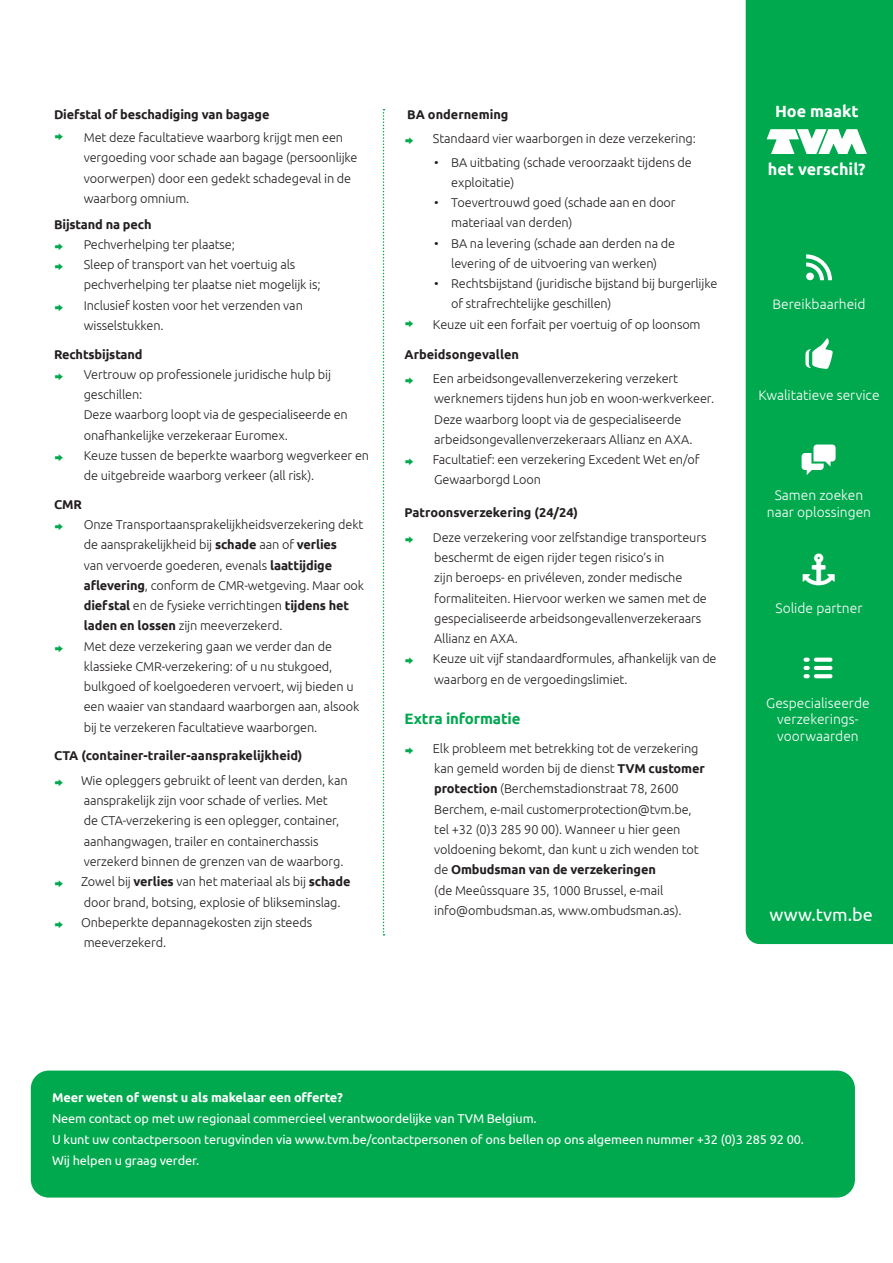
<style>
.page{position:relative;width:893px;height:1263px;background:#fff}
.page>*{position:absolute;margin:0;border:0;box-sizing:border-box;transform-origin:0 0}
.t1{font:18px "Ubuntu";color:#fff}
.t2{font:700 16.2px "Ubuntu";color:#fff}
.t3{font:700 15px "Ubuntu";letter-spacing:-.01em;color:#00a84e}
.t4{font:300 13.8px/16.6px "Ubuntu";color:#fff;text-align:center}
.t5{font:300 12.75px/20.2px "Ubuntu";letter-spacing:-.01em;color:#231f20}
.t6{font:12.75px/21px "Ubuntu";letter-spacing:-.01em;color:#fff}
.t7{font:700 12.75px/24.5px "Ubuntu";letter-spacing:-.01em;color:#231f20}
.t8{font:700 12.75px "Ubuntu";letter-spacing:-.01em;color:#fff}
.s1{font-weight:700}
.s2{font-family:"Entypo";font-weight:400;font-size:21px;color:#00a84e}
.s3{font-weight:300}
</style>
<div class="page">
<div style="left:746px;top:0;width:147px;height:944px;background:#00a84e"></div>
<svg style="left:767px;top:129px;width:100px;height:25px"></svg>
<svg style="left:383px;top:109px;width:1px;height:826px"></svg>
<div style="left:31px;top:1070px;width:824px;height:127px;background:#00a84e;border-radius:18px"></div>
<svg style="left:806px;top:254px;width:26px;height:26px"></svg>
<svg style="left:805px;top:337px;width:28px;height:32px"></svg>
<svg style="left:802px;top:444px;width:34px;height:31px"></svg>
<svg style="left:803px;top:658px;width:29px;height:20px"></svg>
<svg style="left:803px;top:553px;width:32px;height:32px"></svg>
<p class="t5" style="left:54px;top:102px;width:291px;line-height:23.2px"><span class="s1">Diefstal of beschadiging van bagage<br></span><span class="s2">➡</span> Met deze facultatieve waarborg krijgt men een</p>
<p class="t5" style="left:84px;top:147px;width:275px">vergoeding voor schade aan bagage (persoonlijke voorwerpen) door een gedekt schadegeval in de waarborg omnium.</p>
<p class="t7" style="left:54px;top:212px;width:99px">Bijstand na pech</p>
<p class="t5" style="left:54px;top:234px;width:182px"><span class="s2">➡</span> Pechverhelping ter plaatse;</p>
<p class="t5" style="left:54px;top:254px;width:243px"><span class="s2">➡</span> Sleep of transport van het voertuig als</p>
<p class="t5" style="left:84px;top:274px;width:238px">pechverhelping ter plaatse niet mogelijk is;</p>
<p class="t5" style="left:54px;top:295px;width:250px"><span class="s2">➡</span> Inclusief kosten voor het verzenden van</p>
<p class="t5" style="left:84px;top:315px;width:81px">wisselstukken.</p>
<p class="t7" style="left:54px;top:342px;width:90px">Rechtsbijstand</p>
<p class="t5" style="left:54px;top:364px;width:279px"><span class="s2">➡</span> Vertrouw op professionele juridische hulp bij</p>
<p class="t5" style="left:84px;top:384px;width:60px">geschillen:</p>
<p class="t5" style="left:84px;top:404px;width:266px">Deze waarborg loopt via de gespecialiseerde en</p>
<p class="t5" style="left:84px;top:425px;width:206px">onafhankelijke verzekeraar Euromex.</p>
<p class="t5" style="left:54px;top:445px;width:317px"><span class="s2">➡</span> Keuze tussen de beperkte waarborg wegverkeer en</p>
<p class="t5" style="left:84px;top:465px;width:232px">de uitgebreide waarborg verkeer (all risk).</p>
<p class="t7" style="left:54px;top:492px;width:29px">CMR</p>
<p class="t5" style="left:54px;top:514px;width:311px"><span class="s2">➡</span> Onze Transportaansprakelijkheidsverzekering dekt</p>
<p class="t5" style="left:84px;top:534px;width:255px">de aansprakelijkheid bij <span class="s1">schade</span> aan of <span class="s1">verlies</span></p>
<p class="t5" style="left:84px;top:555px;width:250px">van vervoerde goederen, evenals <span class="s1">laattijdige</span></p>
<p class="t5" style="left:84px;top:575px;width:282px"><span class="s1">aflevering</span>, conform de CMR-wetgeving. Maar ook</p>
<p class="t5" style="left:84px;top:595px;width:267px"><span class="s1">diefstal</span> en de fysieke verrichtingen <span class="s1">tijdens het</span></p>
<p class="t5" style="left:84px;top:615px;width:200px"><span class="s1">laden en lossen</span> zijn meeverzekerd.</p>
<p class="t5" style="left:54px;top:636px;width:280px"><span class="s2">➡</span> Met deze verzekering gaan we verder dan de</p>
<p class="t5" style="left:84px;top:656px;width:250px">klassieke CMR-verzekering: of u nu stukgoed,</p>
<p class="t5" style="left:84px;top:676px;width:271px">bulkgoed of koelgoederen vervoert, wij bieden u</p>
<p class="t5" style="left:84px;top:696px;width:277px">een waaier van standaard waarborgen aan, alsook</p>
<p class="t5" style="left:84px;top:717px;width:235px">bij te verzekeren facultatieve waarborgen.</p>
<p class="t7" style="left:54px;top:743px;width:295px">CTA (container-trailer-aansprakelijkheid)<br><span class="s2">➡</span> <span class="s3">Wie opleggers gebruikt of leent van derden, kan</span></p>
<p class="t5" style="left:84px;top:790px;width:246px">aansprakelijk zijn voor schade of verlies. Met</p>
<p class="t5" style="left:84px;top:810px;width:257px">de CTA-verzekering is een oplegger, container,</p>
<p class="t5" style="left:84px;top:831px;width:236px">aanhangwagen, trailer en containerchassis</p>
<p class="t5" style="left:84px;top:851px;width:261px">verzekerd binnen de grenzen van de waarborg.</p>
<p class="t5" style="left:54px;top:871px;width:298px"><span class="s2">➡</span> Zowel bij <span class="s1">verlies</span> van het materiaal als bij <span class="s1">schade</span></p>
<p class="t5" style="left:84px;top:891px;width:258px">door brand, botsing, explosie of blikseminslag.</p>
<p class="t5" style="left:54px;top:912px;width:260px"><span class="s2">➡</span> Onbeperkte depannagekosten zijn steeds</p>
<p class="t5" style="left:84px;top:932px;width:84px">meeverzekerd.</p>
<p class="t5" style="left:404px;top:102px;width:293px;line-height:24.5px"><span class="s1">BA onderneming<br></span><span class="s2">➡</span> Standaard vier waarborgen in deze verzekering:</p>
<p class="t5" style="left:451px;top:152px;width:242px;text-indent:-17px">• BA uitbating (schade veroorzaakt tijdens de exploitatie)</p>
<p class="t5" style="left:451px;top:192px;width:226px;text-indent:-17px">• Toevertrouwd goed (schade aan en door materiaal van derden)</p>
<p class="t5" style="left:434px;top:233px;width:242px;text-align:center">• BA na levering (schade aan derden na de levering of de uitvoering van werken)</p>
<p class="t5" style="left:434px;top:273px;width:285px">• Rechtsbijstand (juridische bijstand bij burgerlijke</p>
<p class="t5" style="left:451px;top:293px;width:162px">of strafrechtelijke geschillen)</p>
<p class="t5" style="left:404px;top:314px;width:298px"><span class="s2">➡</span> Keuze uit een forfait per voertuig of op loonsom</p>
<p class="t5" style="left:404px;top:342px;width:275px;line-height:24.5px"><span class="s1">Arbeidsongevallen<br></span><span class="s2">➡</span> Een arbeidsongevallenverzekering verzekert</p>
<p class="t5" style="left:434px;top:388px;width:281px">werknemers tijdens hun job en woon-werkverkeer.</p>
<p class="t5" style="left:434px;top:409px;width:249px">Deze waarborg loopt via de gespecialiseerde</p>
<p class="t5" style="left:434px;top:429px;width:260px">arbeidsongevallenverzekeraars Allianz en AXA.</p>
<p class="t5" style="left:404px;top:449px;width:297px"><span class="s2">➡</span> Facultatief: een verzekering Excedent Wet en/of</p>
<p class="t5" style="left:434px;top:469px;width:108px">Gewaarborgd Loon</p>
<p class="t5" style="left:404px;top:500px;width:304px;line-height:24.5px"><span class="s1">Patroonsverzekering (24/24)<br></span><span class="s2">➡</span> Deze verzekering voor zelfstandige transporteurs</p>
<p class="t5" style="left:434px;top:547px;width:232px">beschermt de eigen rijder tegen risico’s in</p>
<p class="t5" style="left:434px;top:567px;width:250px">zijn beroeps- en privéleven, zonder medische</p>
<p class="t5" style="left:434px;top:588px;width:274px">formaliteiten. Hiervoor werken we samen met de</p>
<p class="t5" style="left:434px;top:608px;width:269px">gespecialiseerde arbeidsongevallenverzekeraars</p>
<p class="t5" style="left:434px;top:628px;width:85px">Allianz en AXA.</p>
<p class="t5" style="left:404px;top:648px;width:314px"><span class="s2">➡</span> Keuze uit vijf standaardformules, afhankelijk van de</p>
<p class="t5" style="left:434px;top:669px;width:195px">waarborg en de vergoedingslimiet.</p>
<p class="t3" style="left:404px;top:710px;width:117px">Extra informatie</p>
<p class="t5" style="left:434px;top:738px;width:272px;text-indent:-30px"><span class="s2">➡</span> Elk probleem met betrekking tot de verzekering kan gemeld worden bij de dienst <span class="s1">TVM customer protection</span> (Berchemstadionstraat 78, 2600<br>Berchem, e-mail customerprotection@tvm.be, tel +32 (0)3 285 90 00). Wanneer u hier geen voldoening bekomt, dan kunt u zich wenden tot de <span class="s1">Ombudsman van de verzekeringen<br></span>(de Meeûssquare 35, 1000 Brussel, e-mail info@ombudsman.as, www.ombudsman.as).</p>
<p class="t2" style="left:775px;top:101px;width:85px">Hoe maakt</p>
<p class="t2" style="left:768px;top:159px;width:99px">het verschil?</p>
<p class="t4" style="left:772px;top:295px;width:95px">Bereikbaarheid</p>
<p class="t4" style="left:759px;top:386px;width:122px">Kwalitatieve service</p>
<p class="t4" style="left:767px;top:486px;width:106px">Samen zoeken naar oplossingen</p>
<p class="t4" style="left:776px;top:599px;width:88px">Solide partner</p>
<p class="t4" style="left:766px;top:694px;width:105px">Gespecialiseerde verzekerings&shy;voorwaarden</p>
<h1 class="t1" style="left:769px;top:903px;width:105px">www.tvm.be</h1>
<p class="t8" style="left:52px;top:1089px;width:292px">Meer weten of wenst u als makelaar een offerte?</p>
<p class="t6" style="left:52px;top:1107px;width:753px">Neem contact op met uw regionaal commercieel verantwoordelijke van TVM Belgium.<br>U kunt uw contactpersoon terugvinden via www.tvm.be/contactpersonen of ons bellen op ons algemeen nummer +32 (0)3 285 92 00.<br>Wij helpen u graag verder.</p>
</div>
